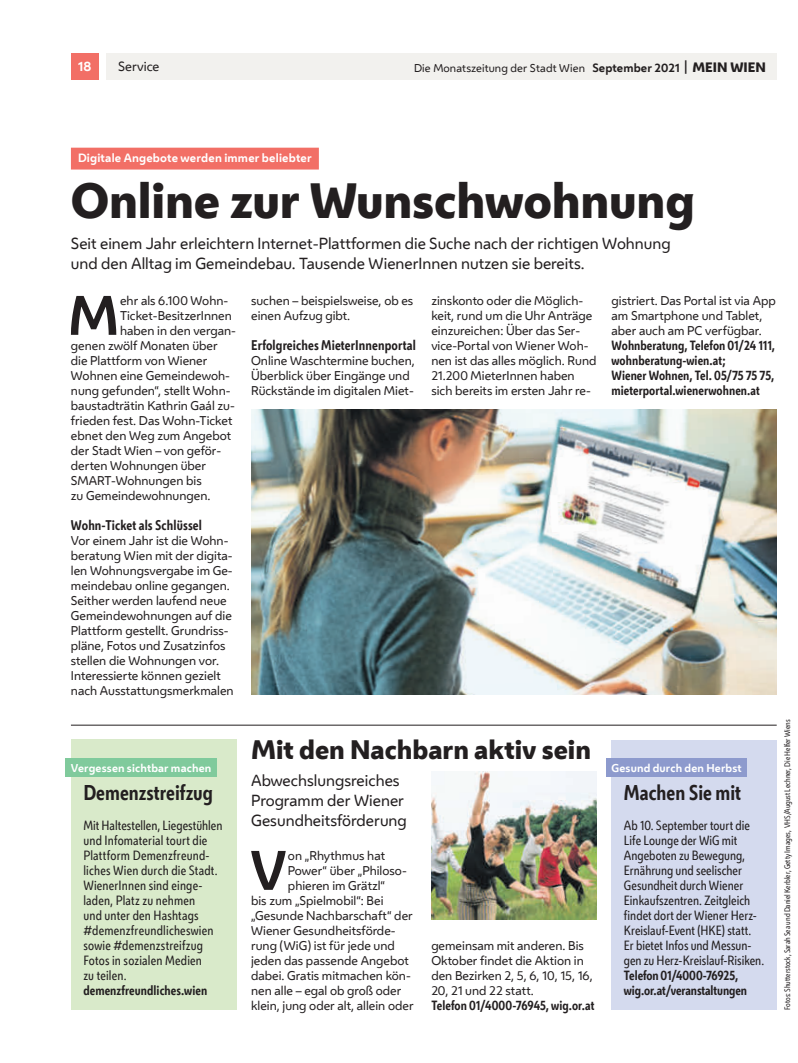
<style>
.page{position:relative;width:798px;height:1063px;background:#fff}
.page>*{position:absolute;margin:0;border:0;box-sizing:border-box;transform-origin:0 0}
.t1{font:700 51.88px "Wiener Melange";color:#231f20}
.t2{font:800 46.25px "Wiener Melange";letter-spacing:-.005em;color:#231f20}
.t3{font:800 25px "Wiener Melange";color:#231f20}
.t4{font:700 20px "Wiener Melange Cd";letter-spacing:.005em;color:#231f20}
.t5{font:15px/20px "Wiener Melange";color:#231f20}
.t6{font:700 13.12px "Wiener Melange Cd";letter-spacing:.01em;color:#231f20}
.t7{font:12.5px/15px "Wiener Melange Cd";letter-spacing:.005em;color:#231f20}
.t8{font:700 12.5px/15px "Wiener Melange Cd";letter-spacing:.005em;color:#231f20}
.t9{font:12.5px "Wiener Melange";color:#231f20}
.t10{font:700 12.5px "Wiener Melange";color:#fff}
.t11{font:11.88px/15px "Wiener Melange";color:#231f20}
.t12{font:700 11.25px "Wiener Melange";letter-spacing:.015em;color:#fff}
.t13{font:10.62px "Wiener Melange";letter-spacing:.01em;color:#231f20}
.t14{font:700 10.62px "Wiener Melange";letter-spacing:.015em;color:#fff}
.t15{font:7.5px "Wiener Melange Cd";color:#231f20}
.s1{font-weight:700;font-size:11.25px}
.s2{font-size:12px}
.s3{font-weight:800;font-size:12.75px}
</style>
<div class="page">
<div style="left:106px;top:53px;width:670px;height:27px;background:#f2f1ee"></div>
<div style="left:71px;top:53px;width:28px;height:27px;background:#f26f66"></div>
<img style="left:431px;top:772px;width:165px;height:148px">
<hr style="left:71px;top:725px;width:705px;height:1px;background:#231f20">
<div style="left:71px;top:148px;width:248px;height:22px;background:#f26f66"></div>
<img style="left:251px;top:410px;width:525px;height:285px">
<div style="left:71px;top:740px;width:165px;height:270px;background:#d9eaca"></div>
<div style="left:611px;top:740px;width:165px;height:270px;background:#d4daee"></div>
<div style="left:65px;top:758px;width:152px;height:19px;background:#80ca9c"></div>
<div style="left:606px;top:758px;width:140px;height:19px;background:#8d9acd"></div>
<p class="t10" style="left:78px;top:58px;width:15px">18</p>
<p class="t9" style="left:118px;top:58px;width:43px">Service</p>
<p class="t13" style="left:414px;top:60px;width:353px">Die Monatszeitung der Stadt Wien <span class="s1">September 2021</span> <span class="s2">|</span> <span class="s3">MEIN WIEN</span></p>
<p class="t12" style="left:78px;top:150px;width:235px">Digitale Angebote werden immer beliebter</p>
<h2 class="t2" style="left:71px;top:168px;width:625px">Online zur Wunschwohnung</h2>
<p class="t5" style="left:71px;top:233px;width:601px">Seit einem Jahr erleichtern Internet-Plattformen die Suche nach der richtigen Wohnung und den Alltag im Gemeindebau. Tausende WienerInnen nutzen sie bereits.</p>
<h1 class="t1" style="left:68px;top:278px;width:52px">M</h1>
<p class="t11" style="left:120px;top:293px;width:110px">ehr als 6.100 Wohn-</p>
<p class="t11" style="left:431px;top:293px;width:166px">zinskonto oder die Möglich&shy;keit, rund um die Uhr Anträge einzureichen: Über das Ser&shy;vice-Portal von Wiener Woh&shy;nen ist das alles möglich. Rund<br>21.200 MieterInnen haben sich bereits im ersten Jahr re-</p>
<p class="t11" style="left:611px;top:293px;width:166px">gistriert. Das Portal ist via App am Smartphone und Tablet, aber auch am PC verfügbar.</p>
<p class="t11" style="left:251px;top:293px;width:164px">suchen – beispielsweise, ob es einen Aufzug gibt.</p>
<p class="t6" style="left:251px;top:336px;width:166px">Erfolgreiches MieterInnenportal</p>
<p class="t11" style="left:251px;top:353px;width:165px">Online Waschtermine buchen,<br>Überblick über Eingänge und<br>Rückstände im digitalen Miet-</p>
<p class="t11" style="left:120px;top:308px;width:113px">Ticket-BesitzerInnen</p>
<p class="t11" style="left:120px;top:323px;width:117px">haben in den vergan-</p>
<p class="t11" style="left:71px;top:338px;width:148px">genen zwölf Monaten über</p>
<p class="t11" style="left:71px;top:353px;width:138px">die Plattform von Wiener</p>
<p class="t11" style="left:71px;top:368px;width:160px">Wohnen eine Gemeindewoh-</p>
<p class="t11" style="left:71px;top:383px;width:161px">nung gefunden“, stellt Wohn-</p>
<p class="t11" style="left:71px;top:398px;width:165px">baustadträtin Kathrin Gaál zu-</p>
<p class="t11" style="left:71px;top:413px;width:163px">frieden fest. Das Wohn-Ticket</p>
<p class="t11" style="left:71px;top:428px;width:162px">ebnet den Weg zum Angebot</p>
<p class="t11" style="left:71px;top:443px;width:152px">der Stadt Wien – von geför-</p>
<p class="t11" style="left:71px;top:458px;width:137px">derten Wohnungen über</p>
<p class="t11" style="left:71px;top:473px;width:132px">SMART-Wohnungen bis</p>
<p class="t11" style="left:71px;top:488px;width:141px">zu Gemeindewohnungen.</p>
<p class="t6" style="left:71px;top:516px;width:132px">Wohn-Ticket als Schlüssel</p>
<p class="t11" style="left:71px;top:533px;width:164px">Vor einem Jahr ist die Wohn&shy;beratung Wien mit der digita&shy;len Wohnungsvergabe im Ge&shy;meindebau online gegangen.<br>Seither werden laufend neue<br>Gemeindewohnungen auf die<br>Plattform gestellt. Grundriss&shy;pläne, Fotos und Zusatzinfos stellen die Wohnungen vor.<br>Interessierte können gezielt nach Ausstattungsmerkmalen</p>
<p class="t8" style="left:611px;top:337px;width:165px">Wohnberatung, Telefon 01/24 111, wohnberatung-wien.at;<br>Wiener Wohnen, Tel. 05/75 75 75, mieterportal.wienerwohnen.at</p>
<h3 class="t3" style="left:251px;top:732px;width:341px">Mit den Nachbarn aktiv sein</h3>
<p class="t5" style="left:251px;top:771px;width:157px">Abwechslungsreiches<br>Programm der Wiener<br>Gesundheitsförderung</p>
<h1 class="t1" style="left:250px;top:833px;width:38px">V</h1>
<p class="t11" style="left:288px;top:848px;width:99px">on „Rhythmus hat</p>
<p class="t14" style="left:71px;top:760px;width:142px">Vergessen sichtbar machen</p>
<p class="t14" style="left:611px;top:760px;width:132px">Gesund durch den Herbst</p>
<h3 class="t4" style="left:83px;top:778px;width:131px">Demenzstreifzug</h3>
<p class="t7" style="left:83px;top:817px;width:141px">Mit Haltestellen, Liegestühlen und Infomaterial tourt die<br>Plattform Demenzfreund&shy;liches Wien durch die Stadt.<br>WienerInnen sind einge&shy;laden, Platz zu nehmen<br>und unter den Hashtags #demenzfreundlicheswien sowie #demenzstreifzug<br>Fotos in sozialen Medien<br>zu teilen.</p>
<p class="t8" style="left:83px;top:982px;width:125px">demenzfreundliches.wien</p>
<h3 class="t4" style="left:623px;top:778px;width:119px">Machen Sie mit</h3>
<p class="t7" style="left:623px;top:817px;width:142px">Ab 10. September tourt die<br>Life Lounge der WiG mit<br>Angeboten zu Bewegung,<br>Ernährung und seelischer<br>Gesundheit durch Wiener<br>Einkaufszentren. Zeitgleich findet dort der Wiener Herz-<br>Kreislauf-Event (HKE) statt.<br>Er bietet Infos und Messun&shy;gen zu Herz-Kreislauf-Risiken.</p>
<p class="t8" style="left:623px;top:967px;width:124px">Telefon 01/4000-76925, wig.or.at/veranstaltungen</p>
<p class="t11" style="left:288px;top:863px;width:120px">Power“ über „Philoso-</p>
<p class="t11" style="left:288px;top:878px;width:99px">phieren im Grätzl“</p>
<p class="t11" style="left:251px;top:893px;width:134px">bis zum „Spielmobil“: Bei</p>
<p class="t11" style="left:251px;top:908px;width:163px">„Gesunde Nachbarschaft“ der</p>
<p class="t11" style="left:251px;top:923px;width:146px">Wiener Gesundheitsförde-</p>
<p class="t11" style="left:251px;top:938px;width:145px">rung (WiG) ist für jede und</p>
<p class="t11" style="left:251px;top:953px;width:159px">jeden das passende Angebot</p>
<p class="t11" style="left:251px;top:968px;width:161px">dabei. Gratis mitmachen kön-</p>
<p class="t11" style="left:251px;top:983px;width:152px">nen alle – egal ob groß oder</p>
<p class="t11" style="left:251px;top:998px;width:164px">klein, jung oder alt, allein oder</p>
<p class="t11" style="left:431px;top:938px;width:163px">gemeinsam mit anderen. Bis<br>Oktober findet die Aktion in den Bezirken 2, 5, 6, 10, 15, 16,<br>20, 21 und 22 statt.</p>
<p class="t8" style="left:431px;top:997px;width:164px">Telefon 01/4000-76945, wig.or.at</p>
<p class="t15" style="left:781px;top:1010px;width:292px;rotate:-90deg">Fotos: Shutterstock, Sarah Sea und Daniel Kerbler, Getty Images, VHS/August Lechner, Die Helfer Wiens</p>
</div>
